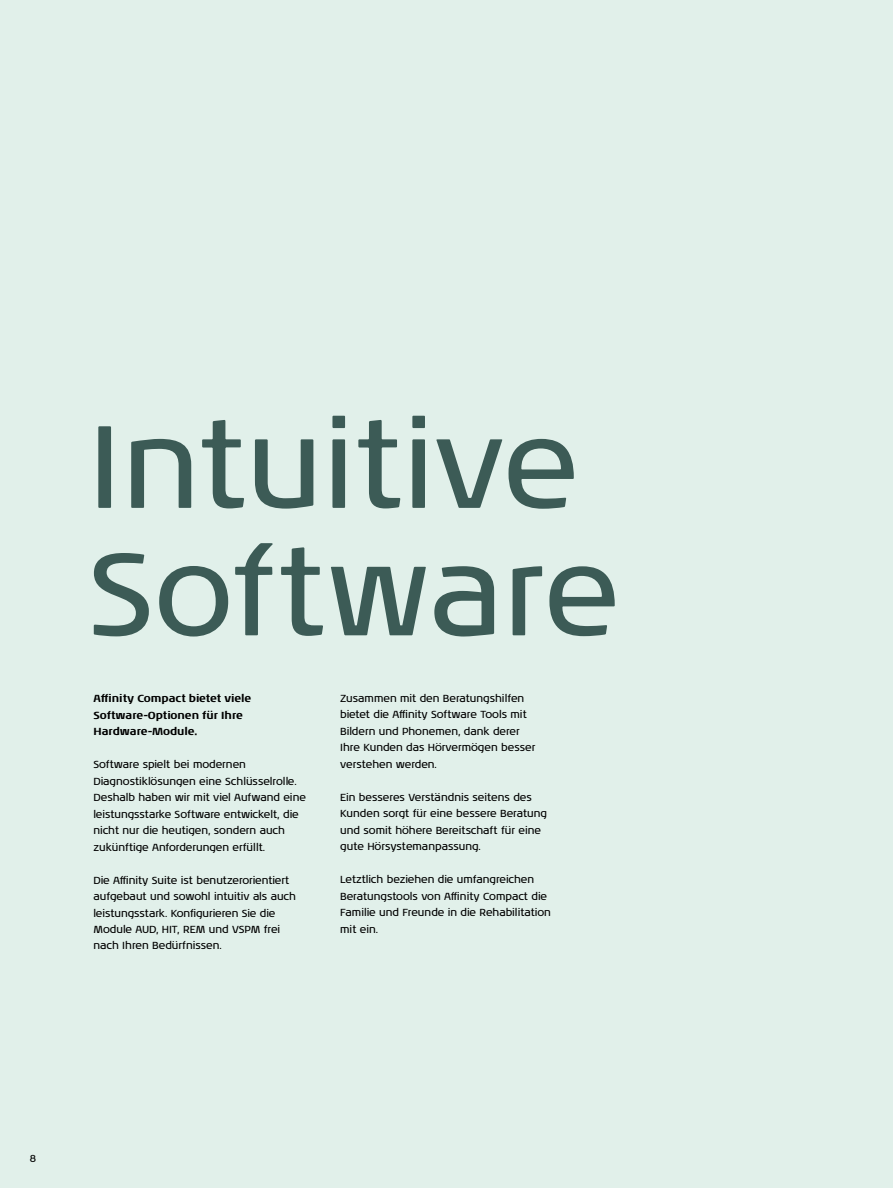
<style>
.page{position:relative;width:893px;height:1188px;background:#e1f0ea}
.page>*{position:absolute;margin:0;border:0;box-sizing:border-box;transform-origin:0 0}
.t1{font:120px/127.5px "Noa LT Pro";color:#3c5b56}
.t2{font:10.5px/16.5px "Noa LT Pro";letter-spacing:-.01em;color:#000}
.t3{font:700 10.5px/16.5px "Noa LT Pro";letter-spacing:-.01em;color:#000}
</style>
<div class="page">
<h1 class="t1" style="left:88px;top:399px;width:533px">Intuitive<br>Software</h1>
<p class="t3" style="left:94px;top:689px;width:159px">Affinity Compact bietet viele<br>Software-Optionen für Ihre<br>Hardware-Module.</p>
<p class="t2" style="left:94px;top:756px;width:214px">Software spielt bei modernen Diagnostiklösungen eine Schlüsselrolle.<br>Deshalb haben wir mit viel Aufwand eine leistungsstarke Software entwickelt, die nicht nur die heutigen, sondern auch zukünftige Anforderungen erfüllt.</p>
<p class="t2" style="left:94px;top:871px;width:204px">Die Affinity Suite ist benutzerorientiert aufgebaut und sowohl intuitiv als auch leistungsstark. Konfigurieren Sie die Module AUD, HIT, REM und VSPM frei nach Ihren Bedürfnissen.</p>
<p class="t2" style="left:340px;top:690px;width:197px">Zusammen mit den Beratungshilfen bietet die Affinity Software Tools mit<br>Bildern und Phonemen, dank derer<br>Ihre Kunden das Hörvermögen besser verstehen werden.</p>
<p class="t2" style="left:340px;top:789px;width:208px">Ein besseres Verständnis seitens des Kunden sorgt für eine bessere Beratung und somit höhere Bereitschaft für eine gute Hörsystemanpassung.</p>
<p class="t2" style="left:340px;top:871px;width:212px">Letztlich beziehen die umfangreichen<br>Beratungstools von Affinity Compact die<br>Familie und Freunde in die Rehabilitation mit ein.</p>
<p class="t2" style="left:30px;top:1150px;width:8px">8</p>
</div>
